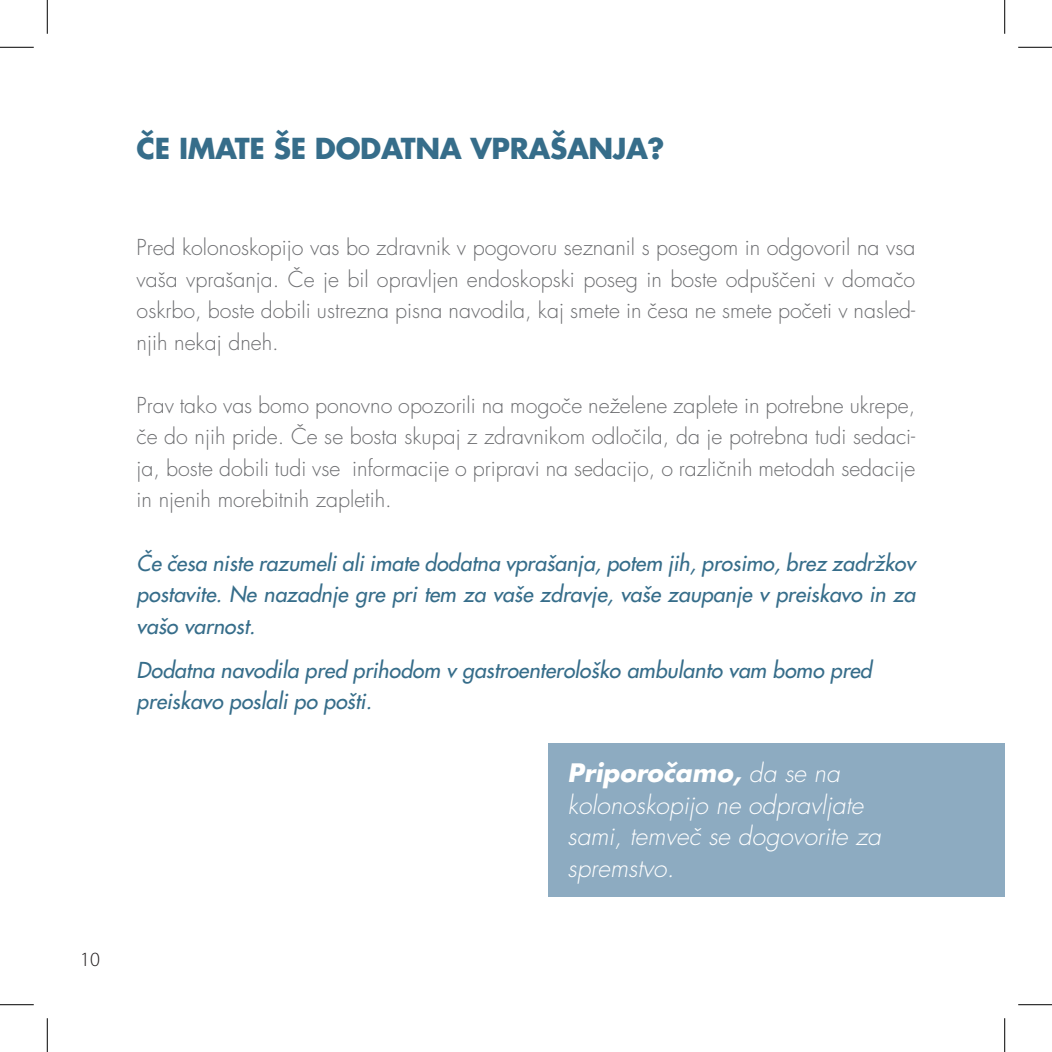
<style>
.page{position:relative;width:1052px;height:1052px;background:#fff}
.page>*{position:absolute;margin:0;border:0;box-sizing:border-box;transform-origin:0 0}
.t1{font:700 28.12px "Futura CE";letter-spacing:-.015em;color:#366d8a}
.t2{font:italic 300 24.75px/31.5px "Futura CE";color:#fff}
.t3{font:300 21.38px/31.5px "Futura CE";color:#6c6d70;text-align:justify}
.t4{font:italic 21.38px/31.5px "Futura CE";color:#366d8a;text-align:justify}
.t5{font:300 20.25px "Myriad Pro";color:#231f20}
.s1{font-weight:700}
</style>
<div class="page">
<div style="left:548px;top:742px;width:456px;height:154px;background:#8dabc1"></div>
<hr style="left:0;top:47px;width:34px;height:1px;background:#000">
<hr style="left:1017px;top:47px;width:34px;height:1px;background:#000">
<hr style="left:0;top:1004px;width:34px;height:1px;background:#000">
<hr style="left:1017px;top:1004px;width:34px;height:1px;background:#000">
<hr style="left:47px;top:0;width:1px;height:34px;background:#000">
<hr style="left:47px;top:1017px;width:1px;height:34px;background:#000">
<hr style="left:1004px;top:0;width:1px;height:34px;background:#000">
<hr style="left:1004px;top:1017px;width:1px;height:34px;background:#000">
<p class="t5" style="left:80px;top:948px;width:21px">10</p>
<h1 class="t1" style="left:137px;top:128px;width:529px">ČE IMATE ŠE DODATNA VPRAŠANJA?</h1>
<p class="t3" style="left:137px;top:232px;width:780px">Pred kolonoskopijo vas bo zdravnik v pogovoru seznanil s posegom in odgovoril na vsa vaša vprašanja. Če je bil opravljen endoskopski poseg in boste odpuščeni v domačo oskrbo, boste dobili ustrezna pisna navodila, kaj smete in česa ne smete početi v nasled&shy;njih nekaj dneh.</p>
<p class="t3" style="left:137px;top:389px;width:780px">Prav tako vas bomo ponovno opozorili na mogoče neželene zaplete in potrebne ukrepe, če do njih pride. Če se bosta skupaj z zdravnikom odločila, da je potrebna tudi sedaci&shy;ja, boste dobili tudi vse informacije o pripravi na sedacijo, o različnih metodah sedacije in njenih morebitnih zapletih.</p>
<p class="t4" style="left:137px;top:546px;width:780px">Če česa niste razumeli ali imate dodatna vprašanja, potem jih, prosimo, brez zadržkov postavite. Ne nazadnje gre pri tem za vaše zdravje, vaše zaupanje v preiskavo in za vašo varnost.</p>
<p class="t4" style="left:137px;top:653px;width:736px">Dodatna navodila pred prihodom v gastroenterološko ambulanto vam bomo pred preiskavo poslali po pošti.</p>
<p class="t2" style="left:567px;top:757px;width:315px"><span class="s1">Priporočamo,</span> da se na kolonoskopijo ne odpravljate sami, temveč se dogovorite za spremstvo.</p>
</div>
